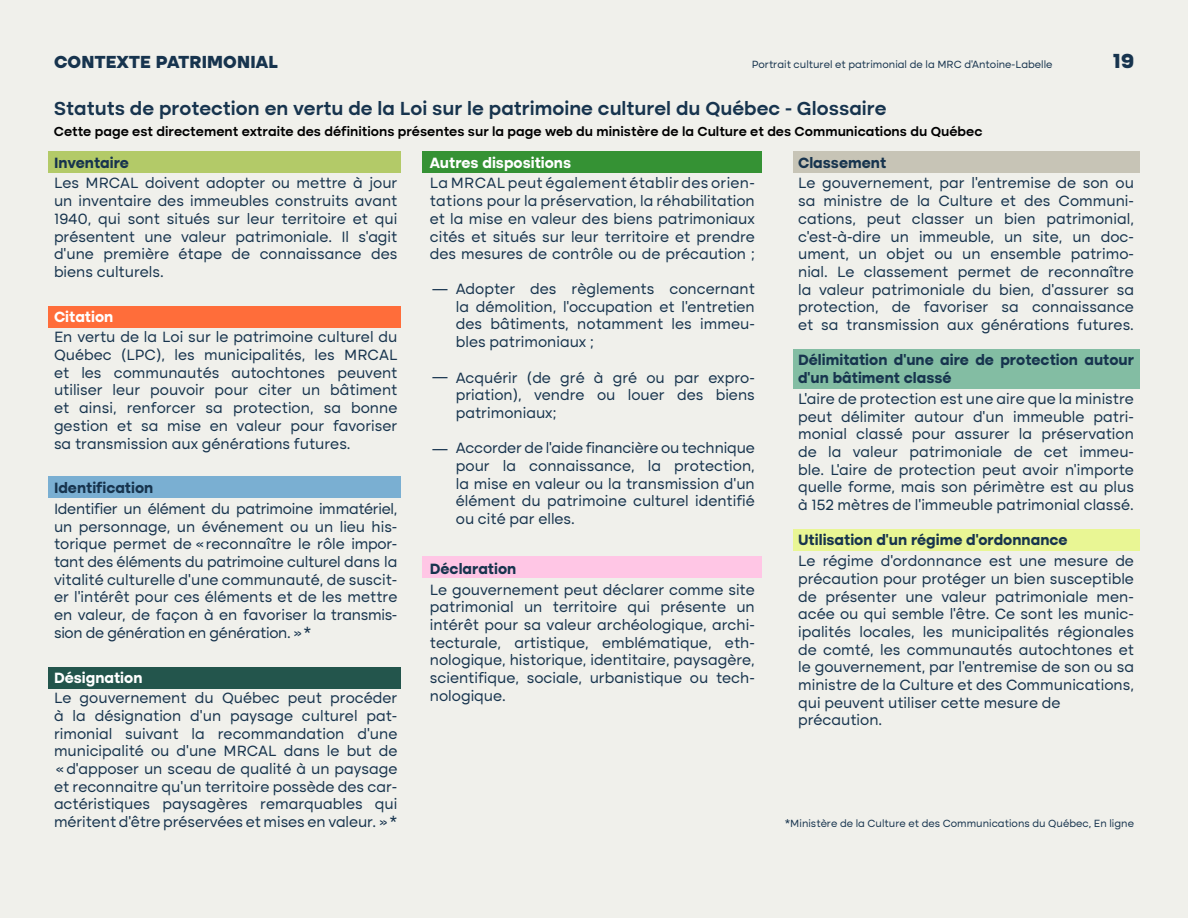
<style>
.page{position:relative;width:1188px;height:918px;background:#f0f0eb}
.page>*{position:absolute;margin:0;border:0;box-sizing:border-box;transform-origin:0 0}
.t1{font:800 21px "Altone";color:#17344e}
.t2{font:600 19.5px "Altone";color:#17344e}
.t3{font:800 18px "Altone";letter-spacing:.01em;color:#17344e}
.t4{font:15px/17.7px "Altone";color:#17344e;text-align:justify}
.t5{font:700 15px/17.7px "Altone";color:#17344e}
.t6{font:700 15px "Altone";color:#fff}
.t7{font:600 13.5px "Altone";color:#000}
.t8{font:10.5px "Altone";color:#17344e}
</style>
<div class="page">
<div style="left:48px;top:151px;width:352px;height:22px;background:#b3ca68"></div>
<div style="left:422px;top:151px;width:339px;height:22px;background:#359234"></div>
<div style="left:793px;top:349px;width:346px;height:39px;background:#83bda3"></div>
<div style="left:422px;top:557px;width:339px;height:21px;background:#ffc6e5"></div>
<div style="left:793px;top:529px;width:346px;height:22px;background:#e9f694"></div>
<div style="left:793px;top:151px;width:346px;height:22px;background:#c7c4b6"></div>
<div style="left:48px;top:306px;width:352px;height:21px;background:#ff6d3a"></div>
<div style="left:48px;top:477px;width:352px;height:21px;background:#7aafd2"></div>
<div style="left:48px;top:667px;width:352px;height:21px;background:#23554c"></div>
<p class="t3" style="left:54px;top:53px;width:225px">CONTEXTE PATRIMONIAL</p>
<p class="t8" style="left:752px;top:59px;width:302px">Portrait culturel et patrimonial de la MRC d’Antoine-Labelle</p>
<p class="t1" style="left:1113px;top:51px;width:23px">19</p>
<p class="t2" style="left:54px;top:100px;width:834px">Statuts de protection en vertu de la Loi sur le patrimoine culturel du Québec - Glossaire</p>
<p class="t7" style="left:54px;top:125px;width:930px">Cette page est directement extraite des définitions présentes sur la page web du ministère de la Culture et des Communications du Québec</p>
<p class="t5" style="left:54px;top:155px;width:77px">Inventaire</p>
<p class="t4" style="left:54px;top:175px;width:345px">Les MRCAL doivent adopter ou mettre à jour un inventaire des immeubles construits avant 1940, qui sont situés sur leur territoire et qui présentent une valeur patrimoniale. Il s’agit d’une première étape de connaissance des biens culturels.</p>
<p class="t6" style="left:54px;top:310px;width:61px">Citation</p>
<p class="t4" style="left:54px;top:329px;width:345px">En vertu de la Loi sur le patrimoine culturel du Québec (LPC), les municipalités, les MRCAL et les communautés autochtones peuvent utiliser leur pouvoir pour citer un bâtiment et ainsi, renforcer sa protection, sa bonne gestion et sa mise en valeur pour favoriser sa transmission aux générations futures.</p>
<p class="t5" style="left:54px;top:480px;width:101px">Identification</p>
<p class="t4" style="left:54px;top:501px;width:345px">Identifier un élément du patrimoine immatériel, un personnage, un événement ou un lieu his&shy;torique permet de «reconnaître le rôle impor&shy;tant des éléments du patrimoine culturel dans la vitalité culturelle d’une communauté, de suscit&shy;er l’intérêt pour ces éléments et de les mettre en valeur, de façon à en favoriser la transmis&shy;sion de génération en génération. »*</p>
<p class="t6" style="left:54px;top:671px;width:90px">Désignation</p>
<p class="t4" style="left:54px;top:690px;width:345px">Le gouvernement du Québec peut procéder à la désignation d’un paysage culturel pat&shy;rimonial suivant la recommandation d’une municipalité ou d’une MRCAL dans le but de « d’apposer un sceau de qualité à un paysage et reconnaitre qu’un territoire possède des car&shy;actéristiques paysagères remarquables qui méritent d’être préservées et mises en valeur. »*</p>
<p class="t6" style="left:430px;top:156px;width:143px">Autres dispositions</p>
<p class="t4" style="left:430px;top:175px;width:327px">La MRCAL peut également établir des orien&shy;tations pour la préservation, la réhabilitation et la mise en valeur des biens patrimoniaux cités et situés sur leur territoire et prendre des mesures de contrôle ou de précaution ;</p>
<p class="t4" style="left:432px;top:281px;width:18px">—</p>
<p class="t4" style="left:432px;top:369px;width:18px">—</p>
<p class="t4" style="left:432px;top:441px;width:18px">—</p>
<p class="t4" style="left:456px;top:281px;width:301px">Adopter des règlements concernant la démolition, l’occupation et l’entretien des bâtiments, notamment les immeu&shy;bles patrimoniaux ;</p>
<p class="t4" style="left:456px;top:369px;width:301px">Acquérir (de gré à gré ou par expro&shy;priation), vendre ou louer des biens patrimoniaux;</p>
<p class="t4" style="left:456px;top:440px;width:301px">Accorder de l’aide financière ou technique pour la connaissance, la protection, la mise en valeur ou la transmission d’un élément du patrimoine culturel identifié ou cité par elles.</p>
<p class="t5" style="left:430px;top:561px;width:88px">Déclaration</p>
<p class="t4" style="left:430px;top:582px;width:327px">Le gouvernement peut déclarer comme site patrimonial un territoire qui présente un intérêt pour sa valeur archéologique, archi&shy;tecturale, artistique, emblématique, eth&shy;nologique, historique, identitaire, paysagère, scientifique, sociale, urbanistique ou tech&shy;nologique.</p>
<p class="t5" style="left:798px;top:155px;width:90px">Classement</p>
<p class="t4" style="left:798px;top:175px;width:337px">Le gouvernement, par l’entremise de son ou sa ministre de la Culture et des Communi&shy;cations, peut classer un bien patrimonial, c’est-à-dire un immeuble, un site, un doc&shy;ument, un objet ou un ensemble patrimo&shy;nial. Le classement permet de reconnaître la valeur patrimoniale du bien, d’assurer sa protection, de favoriser sa connaissance et sa transmission aux générations futures.</p>
<p class="t5" style="left:798px;top:352px;width:337px">Délimitation d’une aire de protection autour d’un bâtiment classé</p>
<p class="t4" style="left:798px;top:391px;width:337px">L’aire de protection est une aire que la ministre peut délimiter autour d’un immeuble patri&shy;monial classé pour assurer la préservation de la valeur patrimoniale de cet immeu&shy;ble. L’aire de protection peut avoir n’importe quelle forme, mais son périmètre est au plus à 152 mètres de l’immeuble patrimonial classé.</p>
<p class="t5" style="left:798px;top:532px;width:271px">Utilisation d’un régime d’ordonnance</p>
<p class="t4" style="left:798px;top:553px;width:337px">Le régime d’ordonnance est une mesure de précaution pour protéger un bien susceptible de présenter une valeur patrimoniale men&shy;acée ou qui semble l’être. Ce sont les munic&shy;ipalités locales, les municipalités régionales de comté, les communautés autochtones et le gouvernement, par l’entremise de son ou sa ministre de la Culture et des Communications, qui peuvent utiliser cette mesure de</p>
<p class="t4" style="left:798px;top:712px;width:86px">précaution.</p>
<p class="t8" style="left:785px;top:819px;width:351px">*Ministère de la Culture et des Communications du Québec, En ligne</p>
</div>
